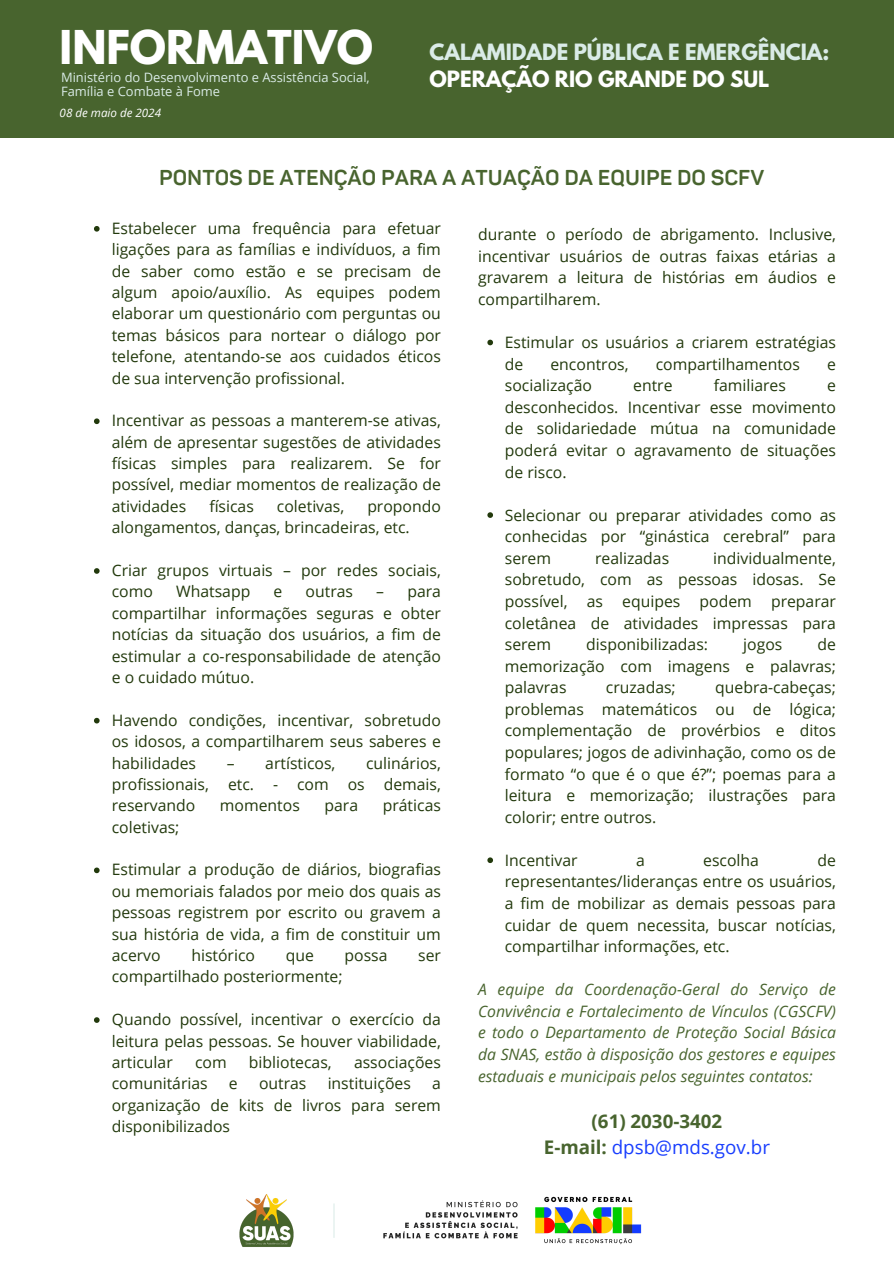
<style>
.page{position:relative;width:894px;height:1264px;background:#fff}
.page>*{position:absolute;margin:0;border:0;box-sizing:border-box;transform-origin:0 0}
.t1{font:700 41.25px "League Spartan";color:#fff}
.t2{font:700 21.15px "Panton";color:#48642e}
.t3{font:700 19.95px/27px "League Spartan";color:#daebe7}
.t4{font:700 18.75px/26.2px "Open Sans";color:#48642e;text-align:center}
.t5{font:15.75px/21.6px "Open Sans";color:#22390c;text-align:justify}
.t6{font:italic 15.75px/21.6px "Open Sans";color:#48642e;text-align:justify}
.t7{font:12.9px/14px "Open Sans";color:#daebe7}
.t8{font:italic 11.55px "Open Sans";color:#fff}
.s1{color:#fff}
.s2{font-weight:400;color:#193efe}
</style>
<div class="page">
<img style="left:383px;top:1196px;width:259px;height:49px">
<hr style="left:333px;top:1203px;width:1px;height:34px;background:#daebe7">
<img style="left:239px;top:1194px;width:55px;height:53px">
<div style="left:0;top:0;width:893px;height:137px;background:#48642e"></div>
<svg style="left:94px;top:226px;width:6px;height:6px"></svg>
<svg style="left:94px;top:418px;width:6px;height:6px"></svg>
<svg style="left:94px;top:568px;width:6px;height:6px"></svg>
<svg style="left:94px;top:718px;width:6px;height:5px"></svg>
<svg style="left:94px;top:867px;width:6px;height:6px"></svg>
<svg style="left:94px;top:1017px;width:6px;height:5px"></svg>
<svg style="left:487px;top:340px;width:6px;height:5px"></svg>
<svg style="left:487px;top:512px;width:6px;height:6px"></svg>
<svg style="left:487px;top:857px;width:6px;height:6px"></svg>
<h4 class="t1" style="left:60px;top:27px;width:315px">INFORMATIVO</h4>
<h3 class="t7" style="left:61px;top:70px;width:310px">Ministério do Desenvolvimento e Assistência Social,<br>Família e Combate à Fome</h3>
<p class="t8" style="left:60px;top:104px;width:103px">08 de maio de 2024</p>
<p class="t3" style="left:429px;top:41px;width:401px">CALAMIDADE PÚBLICA E EMERGÊNCIA:<br><span class="s1">OPERAÇÃO RIO GRANDE DO SUL</span></p>
<p class="t2" style="left:159px;top:165px;width:606px">PONTOS DE ATENÇÃO PARA A ATUAÇÃO DA EQUIPE DO SCFV</p>
<h2 class="t5" style="left:112px;top:217px;width:330px">Estabelecer uma frequência para efetuar ligações para as famílias e indivíduos, a fim de saber como estão e se precisam de algum apoio/auxílio. As equipes podem elaborar um questionário com perguntas ou temas básicos para nortear o diálogo por telefone, atentando-se aos cuidados éticos de sua intervenção profissional.</h2>
<h2 class="t5" style="left:112px;top:409px;width:330px">Incentivar as pessoas a manterem-se ativas, além de apresentar sugestões de atividades físicas simples para realizarem. Se for possível, mediar momentos de realização de atividades</h2>
<p class="t5" style="left:478px;top:223px;width:359px">durante o período de abrigamento. Inclusive, incentivar usuários de outras faixas etárias a gravarem a leitura de histórias em áudios e compartilharem.</p>
<p class="t5" style="left:504px;top:331px;width:332px">Estimular os usuários a criarem estratégias de</p>
<p class="t5" style="left:550px;top:353px;width:80px">encontros,</p>
<p class="t5" style="left:655px;top:353px;width:146px">compartilhamentos</p>
<p class="t5" style="left:827px;top:353px;width:10px">e</p>
<p class="t5" style="left:504px;top:374px;width:89px">socialização</p>
<p class="t5" style="left:633px;top:374px;width:41px">entre</p>
<p class="t5" style="left:713px;top:374px;width:74px">familiares</p>
<p class="t5" style="left:504px;top:374px;width:332px;text-indent:322px">e desconhecidos. Incentivar esse movimento de solidariedade mútua na comunidade poderá evitar o agravamento de situações de risco.</p>
<h4 class="t5" style="left:504px;top:504px;width:332px">Selecionar ou preparar atividades como as conhecidas por “ginástica cerebral” para serem</h4>
<h2 class="t5" style="left:209px;top:495px;width:46px">físicas</h2>
<h2 class="t5" style="left:277px;top:495px;width:69px">coletivas,</h2>
<h2 class="t5" style="left:112px;top:495px;width:330px;text-indent:255px">propondo alongamentos, danças, brincadeiras, etc.</h2>
<p class="t5" style="left:112px;top:559px;width:330px">Criar grupos virtuais – por redes sociais, como</p>
<h4 class="t5" style="left:504px;top:547px;width:332px;text-indent:208px">individualmente, sobretudo, com as pessoas idosas. Se possível, as equipes podem preparar coletânea de atividades impressas para serem</h4>
<h4 class="t5" style="left:595px;top:547px;width:76px">realizadas</h4>
<p class="t5" style="left:176px;top:580px;width:76px">Whatsapp</p>
<p class="t5" style="left:273px;top:580px;width:10px">e</p>
<p class="t5" style="left:305px;top:580px;width:49px">outras</p>
<p class="t5" style="left:112px;top:580px;width:330px;text-indent:264px">– para compartilhar informações seguras e obter notícias da situação dos usuários, a fim de estimular a co-responsabilidade de atenção e o cuidado mútuo.</p>
<p class="t5" style="left:112px;top:709px;width:330px">Havendo condições, incentivar, sobretudo os idosos, a compartilharem seus saberes e habilidades</p>
<h4 class="t5" style="left:504px;top:633px;width:332px;text-indent:312px">de memorização com imagens e palavras; palavras</h4>
<h4 class="t5" style="left:586px;top:633px;width:123px">disponibilizadas:</h4>
<h4 class="t5" style="left:743px;top:633px;width:41px">jogos</h4>
<h4 class="t5" style="left:504px;top:676px;width:332px;text-indent:210px">quebra-cabeças; problemas matemáticos ou de lógica; complementação de provérbios e ditos populares; jogos de adivinhação, como os de formato “o que é o que é?”; poemas para a leitura e memorização; ilustrações para colorir; entre outros.</h4>
<p class="t5" style="left:504px;top:849px;width:74px">Incentivar</p>
<p class="t5" style="left:635px;top:849px;width:10px">a</p>
<p class="t5" style="left:703px;top:849px;width:57px">escolha</p>
<h4 class="t5" style="left:605px;top:676px;width:71px">cruzadas;</h4>
<p class="t5" style="left:112px;top:751px;width:330px;text-indent:254px">culinários, profissionais, etc. - com os demais, reservando</p>
<p class="t5" style="left:227px;top:751px;width:110px">– artísticos,</p>
<p class="t5" style="left:220px;top:794px;width:81px">momentos</p>
<p class="t5" style="left:324px;top:794px;width:35px">para</p>
<p class="t5" style="left:382px;top:794px;width:60px">práticas</p>
<p class="t5" style="left:112px;top:815px;width:69px">coletivas;</p>
<p class="t5" style="left:112px;top:858px;width:330px">Estimular a produção de diários, biografias ou memoriais falados por meio dos quais as pessoas registrem por escrito ou gravem a sua história de vida, a fim de constituir um acervo</p>
<p class="t5" style="left:504px;top:849px;width:332px;text-indent:312px">de representantes/lideranças entre os usuários, a fim de mobilizar as demais pessoas para cuidar de quem necessita, buscar notícias, compartilhar informações, etc.</p>
<p class="t6" style="left:478px;top:978px;width:359px">A equipe da Coordenação-Geral do Serviço de Convivência e Fortalecimento de Vínculos (CGSCFV) e todo o Departamento de Proteção Social Básica da SNAS, estão à disposição dos gestores e equipes estaduais e municipais pelos seguintes contatos:</p>
<p class="t4" style="left:543px;top:1107px;width:228px">(61) 2030-3402<br>E-mail: <span class="s2">dpsb@mds.gov.br</span></p>
<p class="t5" style="left:191px;top:944px;width:65px">histórico</p>
<p class="t5" style="left:285px;top:944px;width:30px">que</p>
<p class="t5" style="left:344px;top:944px;width:44px">possa</p>
<p class="t5" style="left:418px;top:944px;width:24px">ser</p>
<p class="t5" style="left:112px;top:965px;width:232px">compartilhado posteriormente;</p>
<p class="t5" style="left:112px;top:1008px;width:330px">Quando possível, incentivar o exercício da leitura pelas pessoas. Se houver viabilidade, articular</p>
<p class="t5" style="left:195px;top:1050px;width:33px">com</p>
<p class="t5" style="left:249px;top:1050px;width:84px">bibliotecas,</p>
<p class="t5" style="left:354px;top:1050px;width:88px">associações</p>
<p class="t5" style="left:112px;top:1072px;width:97px">comunitárias</p>
<p class="t5" style="left:229px;top:1072px;width:10px">e</p>
<p class="t5" style="left:259px;top:1072px;width:49px">outras</p>
<p class="t5" style="left:327px;top:1072px;width:85px">instituições</p>
<p class="t5" style="left:112px;top:1072px;width:330px;text-indent:320px">a organização de kits de livros para serem disponibilizados</p>
</div>
